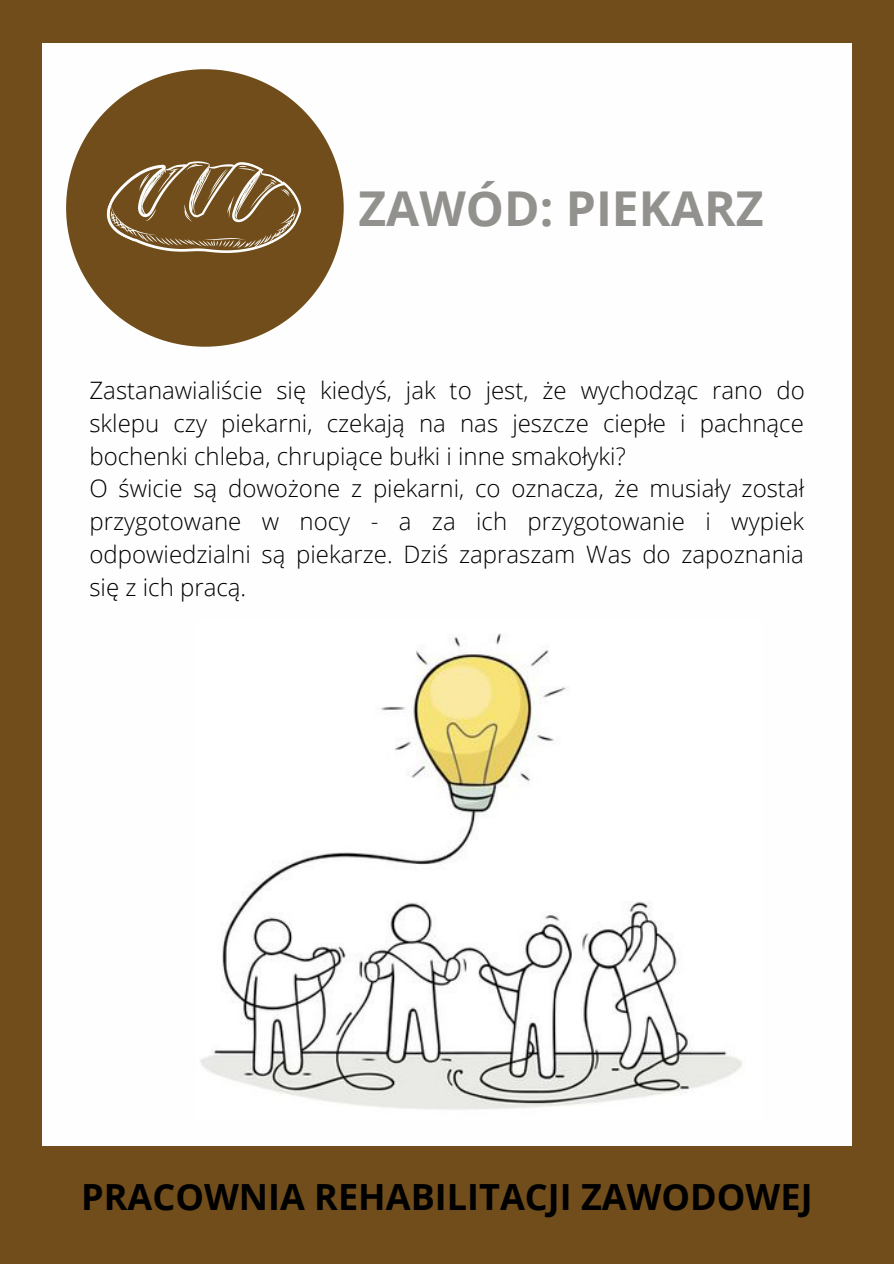
<style>
.page{position:relative;width:894px;height:1264px;background:#fff}
.page>*{position:absolute;margin:0;border:0;box-sizing:border-box;transform-origin:0 0}
.t1{font:700 48px "Open Sans";color:#92918e}
.t2{font:700 36px "Open Sans";color:#000}
.t3{font:300 24px/32.7px "Open Sans";color:#000}
</style>
<div class="page">
<div style="left:0;top:0;width:893px;height:1263px;background:#704d1a"></div>
<div style="left:43px;top:43px;width:808px;height:1102px;background:#fdfefd"></div>
<img style="left:200px;top:633px;width:542px;height:477px">
<svg style="left:66px;top:69px;width:277px;height:278px;fill:#704d1a"></svg>
<svg style="left:99px;top:117px;width:212px;height:182px;background:#7c5c2d"></svg>
<h1 class="t1" style="left:358px;top:175px;width:406px">ZAWÓD: PIEKARZ</h1>
<p class="t3" style="left:89px;top:374px;width:716px">Zastanawialiście się kiedyś, jak to jest, że wychodząc rano do sklepu czy piekarni, czekają na nas jeszcze ciepłe i pachnące bochenki chleba, chrupiące bułki i inne smakołyki?<br>O świcie są dowożone z piekarni, co oznacza, że musiały został przygotowane w nocy - a za ich przygotowanie i wypiek odpowiedzialni są piekarze. Dziś zapraszam Was do zapoznania się z ich pracą.</p>
<h2 class="t2" style="left:81px;top:1171px;width:732px">PRACOWNIA REHABILITACJI ZAWODOWEJ</h2>
</div>
